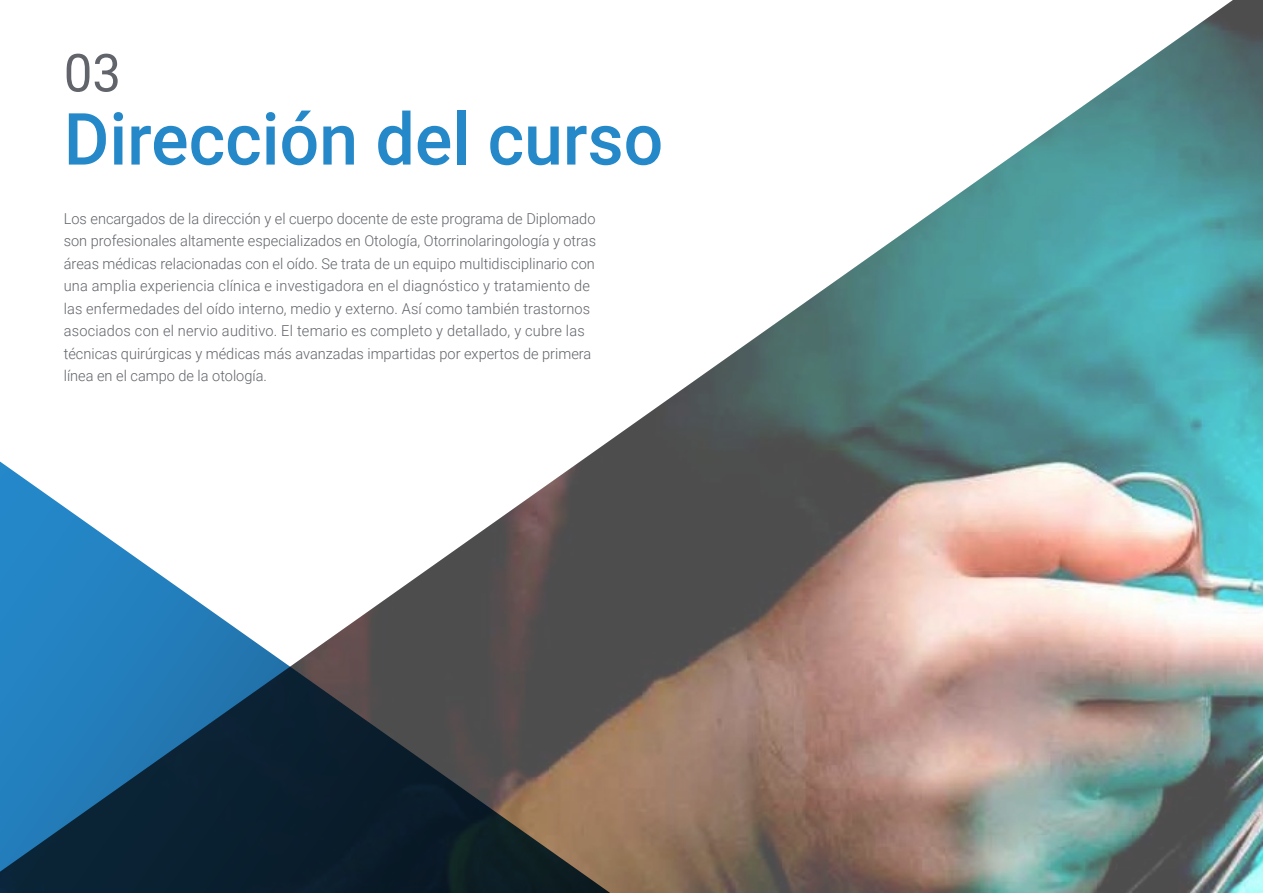
<style>
.page{position:relative;width:1263px;height:893px;background:#fff}
.page>*{position:absolute;margin:0;border:0;box-sizing:border-box;transform-origin:0 0}
.t1{font:500 72px "Roboto";color:#2488c9}
.t2{font:52.5px "Roboto";color:#61646a}
.t3{font:300 15px/22.5px "Roboto";color:#61646a}
</style>
<div class="page">
<img style="left:602px;top:0;width:661px;height:893px">
<svg style="left:0;top:446px;width:640px;height:447px"></svg>
<h2 class="t2" style="left:64px;top:36px;width:59px">03</h2>
<h1 class="t1" style="left:64px;top:89px;width:601px">Dirección del curso</h1>
<p class="t3" style="left:64px;top:207px;width:534px">Los encargados de la dirección y el cuerpo docente de este programa de Diplomado son profesionales altamente especializados en Otología, Otorrinolaringología y otras áreas médicas relacionadas con el oído. Se trata de un equipo multidisciplinario con una amplia experiencia clínica e investigadora en el diagnóstico y tratamiento de las enfermedades del oído interno, medio y externo. Así como también trastornos asociados con el nervio auditivo. El temario es completo y detallado, y cubre las técnicas quirúrgicas y médicas más avanzadas impartidas por expertos de primera línea en el campo de la otología.</p>
</div>
